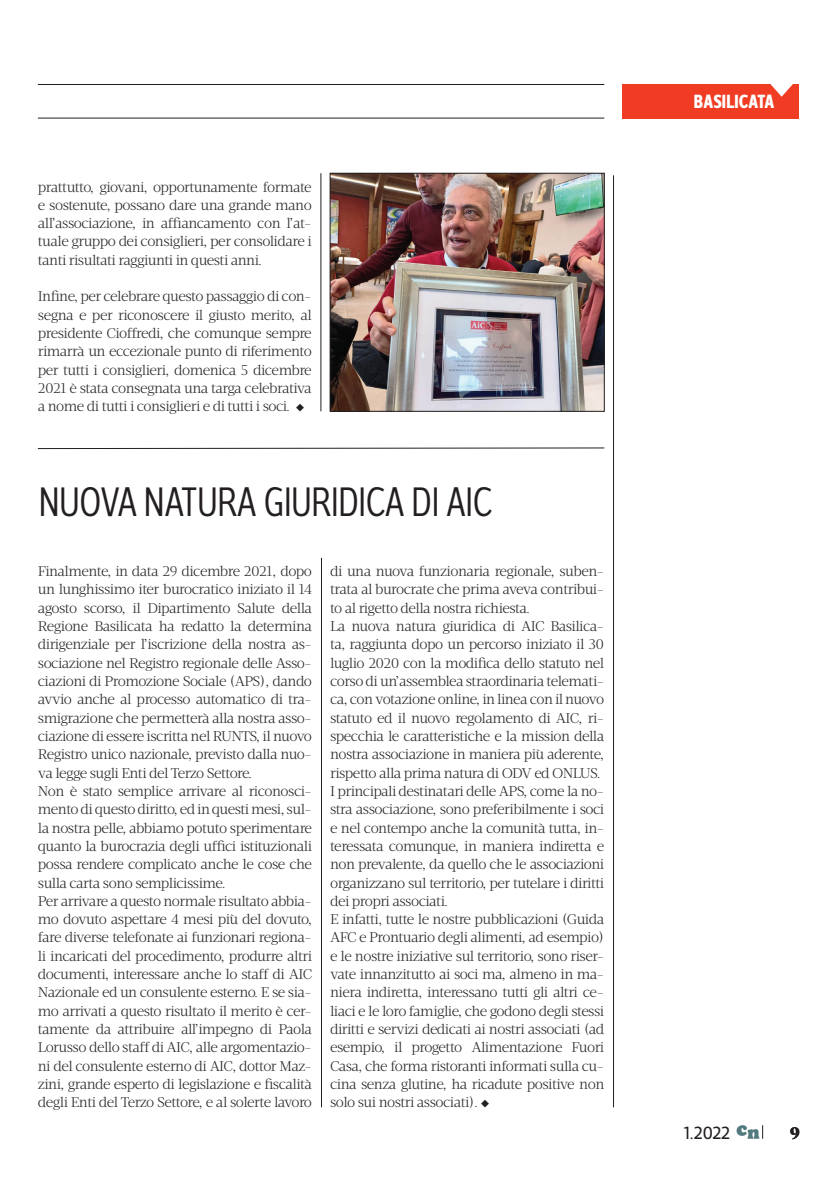
<style>
.page{position:relative;width:837px;height:1178px;background:#fff}
.page>*{position:absolute;margin:0;border:0;box-sizing:border-box;transform-origin:0 0}
.t1{font:300 42px "Velino Sans Condensed";letter-spacing:-.015em;color:#231f20}
.t2{font:700 19.5px "Velino Sans Condensed";color:#fff}
.t3{font:18px "Velino Sans";color:#231f20}
.t4{font:800 18px "Acta";color:#231f20}
.t5{font:300 14.4px/18.3px "Velino Text";letter-spacing:-.035em;color:#231f20;text-align:justify}
</style>
<div class="page">
<div style="left:622px;top:85px;width:177px;height:34px;background:#ef3c22"></div>
<hr style="left:38px;top:84px;width:566px;height:1px;background:#231f20">
<hr style="left:38px;top:118px;width:566px;height:1px;background:#231f20">
<svg style="left:770px;top:84px;width:23px;height:13px"></svg>
<svg style="left:736px;top:1125px;width:27px;height:13px"></svg>
<hr style="left:613px;top:175px;width:1px;height:931px;background:#231f20">
<hr style="left:321px;top:557px;width:1px;height:549px;background:#231f20">
<hr style="left:321px;top:173px;width:1px;height:238px;background:#231f20">
<img style="left:332px;top:175px;width:270px;height:234px">
<div style="left:330px;top:173px;width:274px;height:238px;border:1px solid #231f20"></div>
<svg style="left:37px;top:447px;width:568px;height:2px"></svg>
<p class="t5" style="left:38px;top:177px;width:275px">prattutto, giovani, opportunamente formate e sostenute, possano dare una grande mano all’associazione, in affiancamento con l’at&shy;tuale gruppo dei consiglieri, per consolidare i tanti risultati raggiunti in questi anni.</p>
<p class="t5" style="left:38px;top:287px;width:275px">Infine, per celebrare questo passaggio di con&shy;segna e per riconoscere il giusto merito, al presidente Cioffredi, che comunque sempre rimarrà un eccezionale punto di riferimento per tutti i consiglieri, domenica 5 dicembre 2021 è stata consegnata una targa celebrativa a nome di tutti i consiglieri e di tutti i soci. ◆</p>
<h1 class="t1" style="left:39px;top:476px;width:455px">NUOVA NATURA GIURIDICA DI AIC</h1>
<p class="t5" style="left:38px;top:562px;width:276px;text-align:left">Finalmente, in data 29 dicembre 2021, dopo un lunghissimo iter burocratico iniziato il 14 agosto scorso, il Dipartimento Salute della Regione Basilicata ha redatto la determina dirigenziale per l’iscrizione della nostra as&shy;sociazione nel Registro regionale delle Asso&shy;ciazioni di Promozione Sociale (APS), dando avvio anche al processo automatico di tra&shy;smigrazione che permetterà alla nostra asso&shy;ciazione di essere iscritta nel RUNTS, il nuovo Registro unico nazionale, previsto dalla nuo&shy;va legge sugli Enti del Terzo Settore.<br>Non è stato semplice arrivare al riconosci&shy;mento di questo diritto, ed in questi mesi, sul&shy;la nostra pelle, abbiamo potuto sperimentare quanto la burocrazia degli uffici istituzionali possa rendere complicato anche le cose che sulla carta sono semplicissime.<br>Per arrivare a questo normale risultato abbia&shy;mo dovuto aspettare 4 mesi più del dovuto, fare diverse telefonate ai funzionari regiona&shy;li incaricati del procedimento, produrre altri documenti, interessare anche lo staff di AIC Nazionale ed un consulente esterno. E se sia&shy;mo arrivati a questo risultato il merito è cer&shy;tamente da attribuire all’impegno di Paola Lorusso dello staff di AIC, alle argomentazio&shy;ni del consulente esterno di AIC, dottor Maz&shy;zini, grande esperto di legislazione e fiscalità degli Enti del Terzo Settore, e al solerte lavoro</p>
<p class="t5" style="left:330px;top:562px;width:276px;text-align:left">di una nuova funzionaria regionale, suben&shy;trata al burocrate che prima aveva contribui&shy;to al rigetto della nostra richiesta.<br>La nuova natura giuridica di AIC Basilica&shy;ta, raggiunta dopo un percorso iniziato il 30 luglio 2020 con la modifica dello statuto nel corso di un’assemblea straordinaria telemati&shy;ca, con votazione online, in linea con il nuovo statuto ed il nuovo regolamento di AIC, ri&shy;specchia le caratteristiche e la mission della nostra associazione in maniera più aderente, rispetto alla prima natura di ODV ed ONLUS.<br>I principali destinatari delle APS, come la no&shy;stra associazione, sono preferibilmente i soci e nel contempo anche la comunità tutta, in&shy;teressata comunque, in maniera indiretta e non prevalente, da quello che le associazioni organizzano sul territorio, per tutelare i diritti dei propri associati.<br>E infatti, tutte le nostre pubblicazioni (Guida AFC e Prontuario degli alimenti, ad esempio) e le nostre iniziative sul territorio, sono riser&shy;vate innanzitutto ai soci ma, almeno in ma&shy;niera indiretta, interessano tutti gli altri ce&shy;liaci e le loro famiglie, che godono degli stessi diritti e servizi dedicati ai nostri associati (ad esempio, il progetto Alimentazione Fuori Casa, che forma ristoranti informati sulla cu&shy;cina senza glutine, ha ricadute positive non solo sui nostri associati). ◆</p>
<h2 class="t2" style="left:694px;top:89px;width:9px">BASILICATA</h2>
<p class="t3" style="left:684px;top:1121px;width:48px">1.2022</p>
<p class="t4" style="left:790px;top:1121px;width:12px">9</p>
</div>
